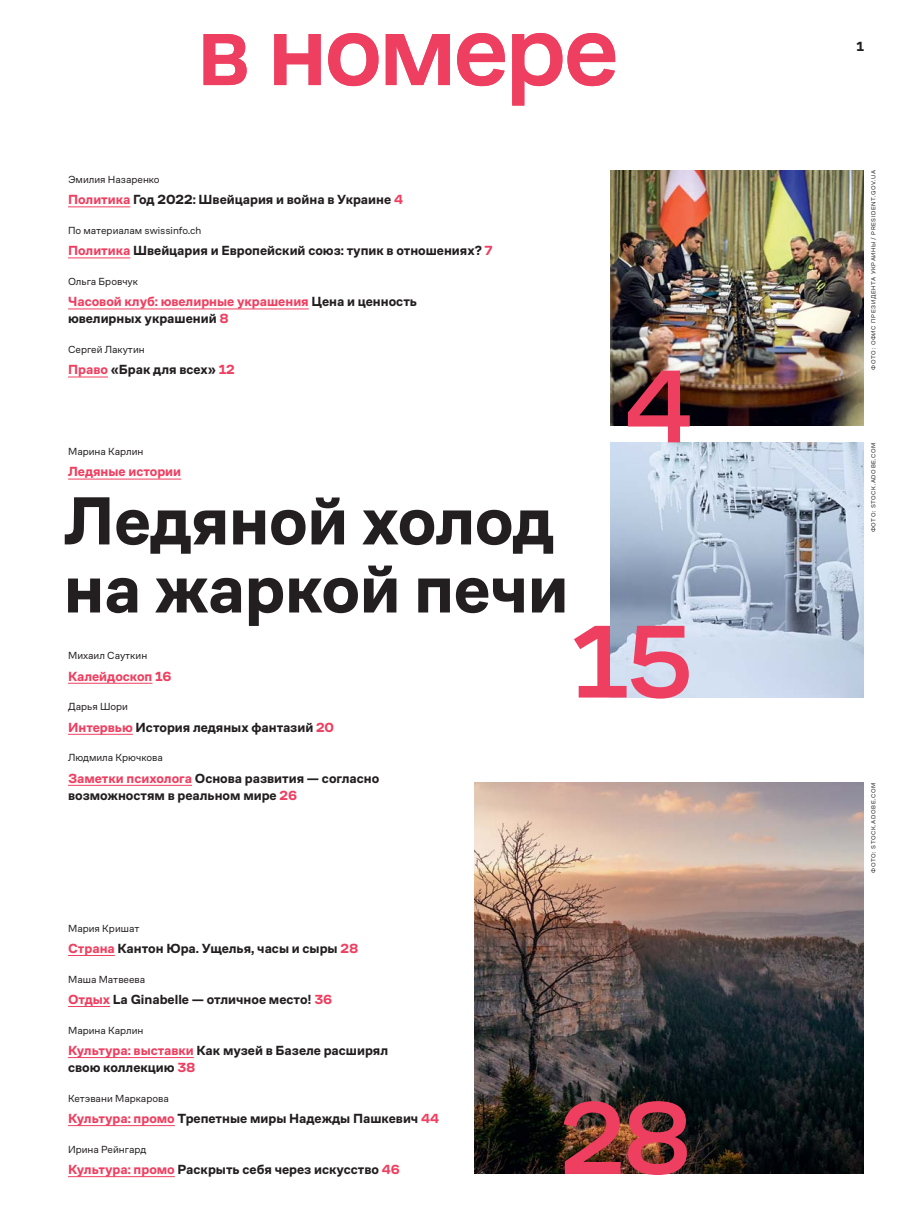
<style>
.page{position:relative;width:915px;height:1225px;background:#fff}
.page>*{position:absolute;margin:0;border:0;box-sizing:border-box;transform-origin:0 0}
.t1{font:500 105.45px "Co Fo Sans";letter-spacing:-.035em;color:#ef3f60}
.t2{font:700 69.3px/68.1px "Co Fo Sans";letter-spacing:-.005em;color:#231f20}
.t3{font:700 13.5px/17px "Co Fo Sans";color:#231f20}
.t4{font:700 13.5px/17px "Co Fo Sans";color:#ef3f60}
.t5{font:10.5px "Co Fo Sans";color:#231f20}
.t6{font:6px "Co Fo Sans";letter-spacing:.1em;color:#231f20}
.s1{color:#ef3f60}
.s2{color:#231f20}
</style>
<div class="page">
<img style="left:474px;top:782px;width:389px;height:392px">
<hr style="left:68px;top:377px;width:40px;height:1px;background:#ef3f60">
<hr style="left:68px;top:258px;width:62px;height:1px;background:#ef3f60">
<hr style="left:68px;top:207px;width:62px;height:1px;background:#ef3f60">
<img style="left:610px;top:170px;width:253px;height:255px">
<hr style="left:68px;top:683px;width:84px;height:1px;background:#ef3f60">
<hr style="left:68px;top:734px;width:65px;height:1px;background:#ef3f60">
<hr style="left:68px;top:785px;width:124px;height:1px;background:#ef3f60">
<img style="left:610px;top:442px;width:253px;height:255px">
<hr style="left:68px;top:309px;width:240px;height:1px;background:#ef3f60">
<hr style="left:68px;top:479px;width:113px;height:1px;background:#ef3f60">
<hr style="left:68px;top:955px;width:47px;height:1px;background:#ef3f60">
<hr style="left:68px;top:1006px;width:42px;height:1px;background:#ef3f60">
<hr style="left:68px;top:1057px;width:126px;height:1px;background:#ef3f60">
<hr style="left:68px;top:1125px;width:107px;height:1px;background:#ef3f60">
<hr style="left:68px;top:1176px;width:107px;height:1px;background:#ef3f60">
<h1 class="t1" style="left:196px;top:13px;width:424px">в номере</h1>
<p class="t5" style="left:68px;top:176px;width:93px">Эмилия Назаренко</p>
<p class="t3" style="left:68px;top:192px;width:336px"><span class="s1">Политика</span> Год 2022: Швейцария и война в Украине <span class="s1">4</span></p>
<p class="t5" style="left:68px;top:227px;width:135px">По материалам swissinfo.ch</p>
<p class="t3" style="left:68px;top:243px;width:426px"><span class="s1">Политика</span> Швейцария и Европейский союз: тупик в отношениях? <span class="s1">7</span></p>
<p class="t5" style="left:68px;top:278px;width:71px">Ольга Бровчук</p>
<p class="t4" style="left:68px;top:294px;width:350px">Часовой клуб: ювелирные украшения <span class="s2">Цена и ценность ювелирных украшений</span> 8</p>
<p class="t5" style="left:68px;top:346px;width:78px">Сергей Лакутин</p>
<p class="t3" style="left:68px;top:362px;width:168px"><span class="s1">Право</span> «Брак для всех» <span class="s1">12</span></p>
<p class="t5" style="left:68px;top:448px;width:77px">Марина Карлин</p>
<p class="t4" style="left:68px;top:465px;width:115px">Ледяные истории</p>
<h2 class="t2" style="left:64px;top:494px;width:506px">Ледяной холод на жаркой печи</h2>
<p class="t5" style="left:68px;top:652px;width:81px">Михаил Сауткин</p>
<p class="t4" style="left:68px;top:669px;width:105px">Калейдоскоп 16</p>
<p class="t5" style="left:68px;top:703px;width:61px">Дарья Шори</p>
<p class="t3" style="left:68px;top:720px;width:267px"><span class="s1">Интервью</span> История ледяных фантазий <span class="s1">20</span></p>
<p class="t5" style="left:68px;top:754px;width:96px">Людмила Крючкова</p>
<p class="t3" style="left:68px;top:771px;width:313px"><span class="s1">Заметки психолога</span> Основа развития — согласно возможностям в реальном мире <span class="s1">26</span></p>
<h1 class="t1" style="left:624px;top:371px;width:71px">4</h1>
<h1 class="t1" style="left:571px;top:626px;width:123px">15</h1>
<p class="t5" style="left:68px;top:924px;width:73px">Мария Кришат</p>
<p class="t3" style="left:68px;top:941px;width:292px"><span class="s1">Страна</span> Кантон Юра. Ущелья, часы и сыры <span class="s1">28</span></p>
<p class="t5" style="left:68px;top:975px;width:79px">Маша Матвеева</p>
<p class="t3" style="left:68px;top:992px;width:266px"><span class="s1">Отдых</span> La Ginabelle — отличное место! <span class="s1">36</span></p>
<p class="t5" style="left:68px;top:1026px;width:77px">Марина Карлин</p>
<p class="t3" style="left:68px;top:1043px;width:321px"><span class="s1">Культура: выставки</span> Как музей в Базеле расширял свою коллекцию <span class="s1">38</span></p>
<p class="t5" style="left:68px;top:1094px;width:102px">Кетэвани Маркарова</p>
<p class="t3" style="left:68px;top:1111px;width:372px"><span class="s1">Культура: промо</span> Трепетные миры Надежды Пашкевич <span class="s1">44</span></p>
<p class="t5" style="left:68px;top:1145px;width:80px">Ирина Рейнгард</p>
<p class="t3" style="left:68px;top:1162px;width:333px"><span class="s1">Культура: промо</span> Раскрыть себя через искусство <span class="s1">46</span></p>
<h1 class="t1" style="left:559px;top:1102px;width:135px">28</h1>
<p class="t3" style="left:856px;top:39px;width:9px">1</p>
<p class="t6" style="left:871px;top:369px;width:201px;rotate:-90deg">ФОТО: ОФИС ПРЕЗИДЕНТА УКРАИНЫ / PRESIDENT.GOV.UA</p>
<p class="t6" style="left:871px;top:532px;width:92px;rotate:-90deg">ФОТО: STOCK.ADOBE.COM</p>
<p class="t6" style="left:871px;top:872px;width:92px;rotate:-90deg">ФОТО: STOCK.ADOBE.COM</p>
</div>
